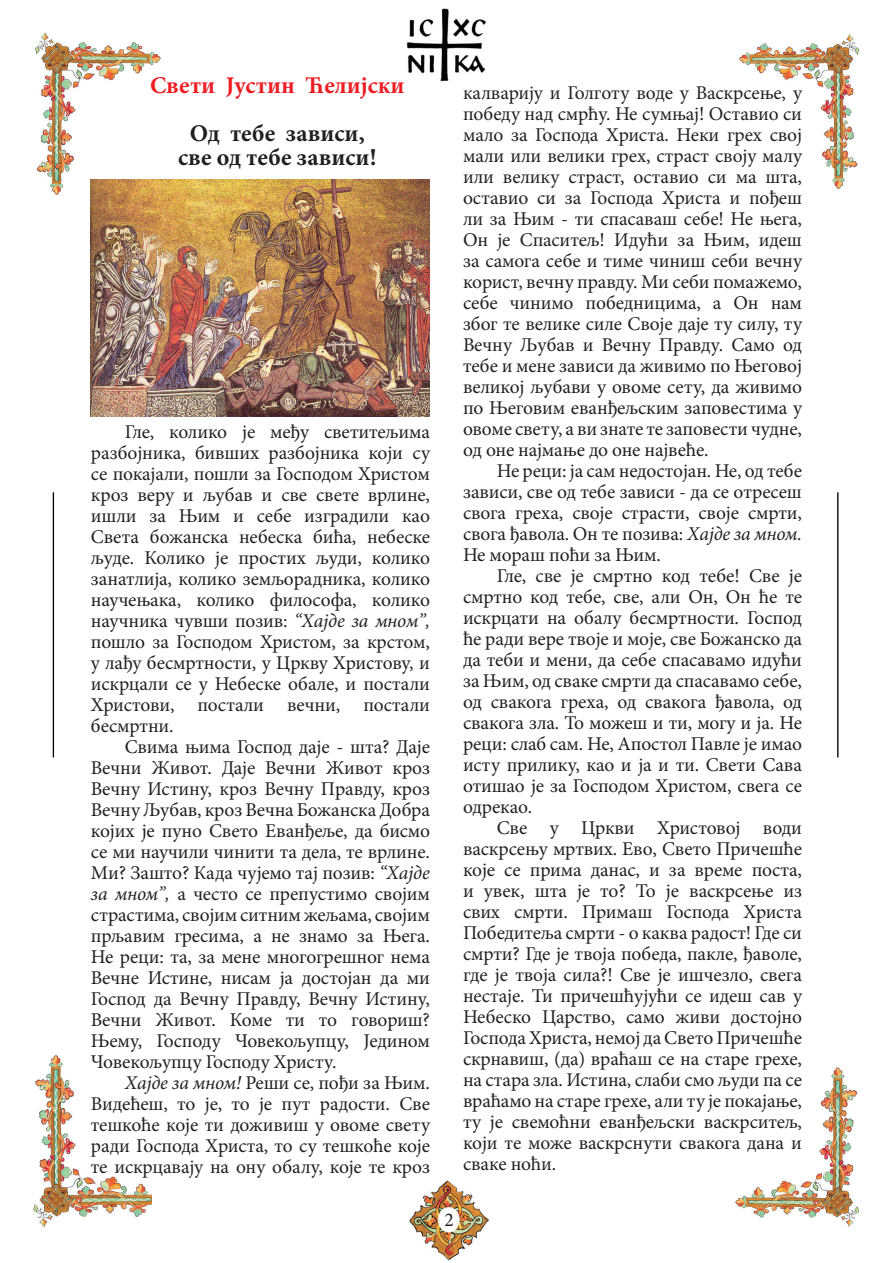
<style>
.page{position:relative;width:893px;height:1263px;background:#fff}
.page>*{position:absolute;margin:0;border:0;box-sizing:border-box;transform-origin:0 0}
.Normal__Web{font:700 24px "Minion Pro";color:#231f20}
.Normal__Web-2{font:700 24px "Minion Pro";color:#ee1d23}
.Normal__Web-3{font:19.5px/21px "Minion Pro";letter-spacing:-.01em;color:#231f20;text-align:justify}
.s1{font-style:italic}
</style>
<div class="page">
<img style="left:35px;top:32px;width:129px;height:165px">
<img style="left:739px;top:34px;width:121px;height:155px">
<img style="left:33px;top:1055px;width:118px;height:173px">
<img style="left:735px;top:1067px;width:124px;height:160px">
<img style="left:409px;top:1180px;width:80px;height:81px">
<img style="left:406px;top:8px;width:80px;height:73px">
<img style="left:52px;top:492px;width:3px;height:266px">
<img style="left:837px;top:492px;width:2px;height:266px">
<img style="left:91px;top:180px;width:339px;height:236px">
<p class="Normal__Web-2" style="left:150px;top:69px;width:256px">Свети Јустин Ћелијски</p>
<p class="Normal__Web" style="left:190px;top:117px;width:176px">Од тебе зависи,</p>
<p class="Normal__Web" style="left:178px;top:141px;width:200px">све од тебе зависи!</p>
<p class="Normal__Web-3" style="left:91px;top:421px;width:341px;text-indent:34px">Гле, колико је међу светитељима разбојника, бивших разбојника који су се покајали, пошли за Господом Христом кроз веру и љубав и све свете врлине, ишли за Њим и себе изградили као Света божанска небеска бића, небеске људе. Колико је простих људи, колико занатлија, колико земљорадника, колико научењака, колико философа, колико научника чувши позив: <span class="s1">“Хајде за мном”, </span>пошло за Господом Христом, за крстом, у лађу бесмртности, у Цркву Христову, и искрцали се у Небеске обале, и постали Христови, постали вечни, постали бесмртни.</p>
<p class="Normal__Web-3" style="left:91px;top:736px;width:341px;text-indent:34px">Свима њима Господ даје - шта? Даје Вечни Живот. Даје Вечни Живот кроз Вечну Истину, кроз Вечну Правду, кроз Вечну Љубав, кроз Вечна Божанска Добра којих је пуно Свето Еванђеље, да бисмо се ми научили чинити та дела, те врлине.<br>Ми? Зашто? Када чујемо тај позив: <span class="s1">“Хајде за мном”,</span> а често се препустимо својим страстима, својим ситним жељама, својим прљавим гресима, а не знамо за Њега.<br>Не реци: та, за мене многогрешног нема Вечне Истине, нисам ја достојан да ми Господ да Вечну Правду, Вечну Истину, Вечни Живот. Коме ти то говориш?<br>Њему, Господу Човекољупцу, Једином Човекољупцу Господу Христу.</p>
<p class="Normal__Web-3" style="left:91px;top:1072px;width:341px;text-indent:34px"><span class="s1">Хајде за мном!</span> Реши се, пођи за Њим.<br>Видећеш, то је, то је пут радости. Све тешкоће које ти доживиш у овоме свету ради Господа Христа, то су тешкоће које те искрцавају на ону обалу, које те кроз</p>
<p class="Normal__Web-3" style="left:463px;top:82px;width:341px">калварију и Голготу воде у Васкрсење, у победу над смрћу. Не сумњај! Оставио си мало за Господа Христа. Неки грех свој мали или велики грех, страст своју малу или велику страст, оставио си ма шта, оставио си за Господа Христа и пођеш ли за Њим - ти спасаваш себе! Не њега, Он је Спаситељ! Идући за Њим, идеш за самога себе и тиме чиниш себи вечну корист, вечну правду. Ми себи помажемо, себе чинимо победницима, а Он нам због те велике силе Своје даје ту силу, ту Вечну Љубав и Вечну Правду. Само од тебе и мене зависи да живимо по Његовој великој љубави у овоме сету, да живимо по Његовим еванђељским заповестима у овоме свету, а ви знате те заповести чудне, од оне најмање до оне највеће.</p>
<p class="Normal__Web-3" style="left:463px;top:460px;width:341px;text-indent:34px">Не реци: ја сам недостојан. Не, од тебе зависи, све од тебе зависи - да се отресеш свога греха, своје страсти, своје смрти, свога ђавола. Он те позива: <span class="s1">Хајде за мном.<br></span>Не мораш поћи за Њим.</p>
<p class="Normal__Web-3" style="left:463px;top:565px;width:341px;text-indent:34px">Гле, све је смртно код тебе! Све је смртно код тебе, све, али Он, Он ће те искрцати на обалу бесмртности. Господ ће ради вере твоје и моје, све Божанско да да теби и мени, да себе спасавамо идући за Њим, од сваке смрти да спасавамо себе, од свакога греха, од свакога ђавола, од свакога зла. То можеш и ти, могу и ја. Не реци: слаб сам. Не, Апостол Павле је имао исту прилику, као и ја и ти. Свети Сава отишао је за Господом Христом, свега се одрекао.</p>
<p class="Normal__Web-3" style="left:463px;top:817px;width:341px;text-indent:34px">Све у Цркви Христовој води васкрсењу мртвих. Ево, Свето Причешће које се прима данас, и за време поста, и увек, шта је то? То је васкрсење из свих смрти. Примаш Господа Христа Победитеља смрти - о каква радост! Где си смрти? Где је твоја победа, пакле, ђаволе, где је твоја сила?! Све је ишчезло, свега нестаје. Ти причешћујући се идеш сав у Небеско Царство, само живи достојно Господа Христа, немој да Свето Причешће скрнавиш, (да) враћаш се на старе грехе, на стара зла. Истина, слаби смо људи па се враћамо на старе грехе, али ту је покајање, ту је свемоћни еванђељски васкрситељ, који те може васкрснути свакога дана и сваке ноћи.</p>
<p class="Normal__Web-3" style="left:444px;top:1209px;width:11px">2</p>
</div>
